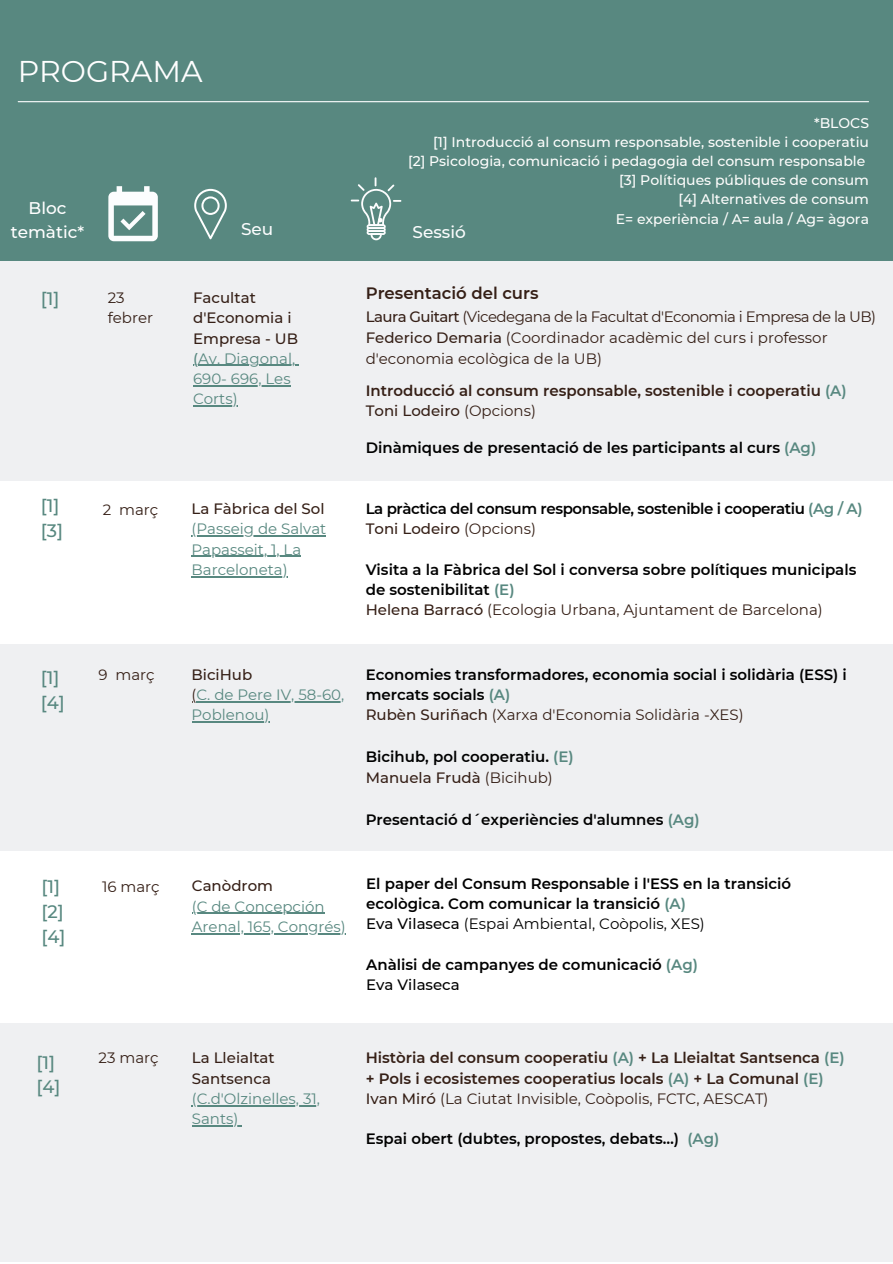
<style>
.page{position:relative;width:893px;height:1264px;background:#fff}
.page>*{position:absolute;margin:0;border:0;box-sizing:border-box;transform-origin:0 0}
.t1{font:30px "Montserrat";color:#fff}
.t2{font:500 18px/24.8px "Montserrat";color:#588880}
.t3{font:500 16.8px/23.5px "Montserrat";color:#fff;text-align:center}
.t4{font:500 16.8px "Montserrat";color:#fcfdfe}
.t5{font:600 16.5px "Montserrat";color:#351f16}
.t6{font:600 15px/20.2px "Montserrat";color:#000}
.t7{font:600 15px/20.2px "Montserrat";color:#351f16}
.t8{font:15px/21px "Montserrat";color:#351f16}
.t9{font:15px/20.2px "Montserrat";color:#588880}
.t10{font:500 15px/20.2px "Montserrat";color:#351f16}
.t11{font:600 15px/20.2px "Montserrat";letter-spacing:-.025em;color:#000}
.t12{font:500 13.95px/19px "Montserrat";color:#fefefd;text-align:right}
.s1{color:#588880}
.s2{font-weight:400;color:#588880}
.s3{font-weight:500}
.s4{font-weight:400}
.s5{font-weight:500;color:#351f16}
.s6{font-weight:400;color:#351f16}
.s7{color:#351f16}
</style>
<div class="page">
<div style="left:0;top:261px;width:892px;height:219px;background:#eff0f2"></div>
<div style="left:0;top:0;width:892px;height:261px;background:#588880"></div>
<div style="left:0;top:644px;width:892px;height:206px;background:#eff0f2"></div>
<svg style="left:108px;top:186px;width:50px;height:55px"></svg>
<svg style="left:194px;top:189px;width:33px;height:50px"></svg>
<hr style="left:198px;top:365px;width:97px;height:1px;background:#588880">
<hr style="left:193px;top:385px;width:97px;height:1px;background:#588880">
<hr style="left:193px;top:405px;width:45px;height:1px;background:#588880">
<hr style="left:191px;top:535px;width:135px;height:1px;background:#588880">
<hr style="left:191px;top:556px;width:110px;height:1px;background:#588880">
<hr style="left:191px;top:576px;width:97px;height:1px;background:#588880">
<hr style="left:196px;top:701px;width:148px;height:1px;background:#588880">
<hr style="left:191px;top:721px;width:78px;height:1px;background:#588880">
<hr style="left:192px;top:912px;width:132px;height:2px;background:#588880">
<hr style="left:192px;top:933px;width:154px;height:1px;background:#588880">
<div style="left:0;top:1023px;width:892px;height:238px;background:#eff0f2"></div>
<hr style="left:192px;top:1104px;width:128px;height:2px;background:#588880">
<hr style="left:192px;top:1125px;width:46px;height:1px;background:#588880">
<svg style="left:351px;top:177px;width:50px;height:63px"></svg>
<hr style="left:18px;top:101px;width:850px;height:1px;background:#fcfdfe">
<h1 class="t1" style="left:18px;top:53px;width:186px">PROGRAMA</h1>
<p class="t3" style="left:11px;top:196px;width:75px">Bloc temàtic*</p>
<p class="t12" style="left:408px;top:113px;width:462px">*BLOCS<br>[1] Introducció al consum responsable, sostenible i cooperatiu<br>[2] Psicologia, comunicació i pedagogia del consum responsable [3] Polítiques públiques de consum<br>[4] Alternatives de consum</p>
<p class="t4" style="left:241px;top:219px;width:34px">Seu</p>
<p class="t4" style="left:412px;top:221px;width:55px">Sessió</p>
<p class="t12" style="left:615px;top:209px;width:255px">E= experiència / A= aula / Ag= àgora</p>
<p class="t2" style="left:41px;top:286px;width:20px">[1]</p>
<p class="t8" style="left:108px;top:287px;width:47px;line-height:20.2px">23 febrer</p>
<p class="t5" style="left:365px;top:283px;width:174px">Presentació del curs</p>
<p class="t10" style="left:193px;top:287px;width:106px">Facultat d'Economia i<br>Empresa - UB <span class="s1">(</span><span class="s2">Av. Diagonal,<br>690- 696, Les<br>Corts)</span></p>
<p class="t8" style="left:365px;top:306px;width:512px"><span class="s3">Laura Guitart</span> (Vicedegana de la Facultat d'Economia i Empresa de la UB)<br><span class="s3">Federico Demaria</span> (Coordinador acadèmic del curs i professor d'economia ecològica de la UB)</p>
<p class="t7" style="left:365px;top:381px;width:482px">Introducció al consum responsable, sostenible i cooperatiu <span class="s1">(A)<br></span><span class="s3">Toni Lodeiro</span> <span class="s4">(Opcions)</span></p>
<p class="t6" style="left:365px;top:437px;width:452px">Dinàmiques de presentació de les participants al curs <span class="s1">(Ag)</span></p>
<p class="t2" style="left:41px;top:493px;width:24px">[1] [3]</p>
<p class="t8" style="left:103px;top:498px;width:57px">2 març</p>
<p class="t10" style="left:191px;top:498px;width:135px">La Fàbrica del Sol</p>
<p class="t9" style="left:191px;top:519px;width:136px">(Passeig de Salvat<br>Papasseit, 1, La<br>Barceloneta)</p>
<p class="t11" style="left:365px;top:498px;width:498px">La pràctica del consum responsable, sostenible i cooperatiu <span class="s1">(Ag / A)<br></span><span class="s5">Toni Lodeiro</span> <span class="s6">(Opcions)</span></p>
<p class="t6" style="left:365px;top:559px;width:492px">Visita a la Fàbrica del Sol i conversa sobre polítiques municipals de sostenibilitat <span class="s1">(E)<br></span><span class="s5">Helena Barracó</span> <span class="s6">(Ecologia Urbana, Ajuntament de Barcelona)</span></p>
<p class="t2" style="left:41px;top:665px;width:26px">[1] [4]</p>
<p class="t9" style="left:191px;top:664px;width:154px"><span class="s5">BiciHub<br></span><span class="s7">(</span>C. de Pere IV, 58-60,<br>Poblenou)</p>
<p class="t8" style="left:99px;top:664px;width:58px">9 març</p>
<p class="t6" style="left:365px;top:665px;width:482px">Economies transformadores, economia social i solidària (ESS) i mercats socials <span class="s1">(A)<br></span><span class="s5">Rubèn Suriñach</span> <span class="s6">(Xarxa d'Economia Solidària -XES)</span></p>
<p class="t6" style="left:365px;top:746px;width:209px;line-height:21px">Bicihub, pol cooperatiu. <span class="s1">(E)<br></span><span class="s5">Manuela Frudà</span> <span class="s6">(Bicihub)</span></p>
<p class="t6" style="left:365px;top:809px;width:335px">Presentació d´experiències d'alumnes <span class="s1">(Ag)</span></p>
<p class="t2" style="left:41px;top:874px;width:26px">[1] [2] [4]</p>
<p class="t8" style="left:102px;top:876px;width:59px">16 març</p>
<p class="t6" style="left:366px;top:873px;width:426px">El paper del Consum Responsable i l'ESS en la transició ecològica. Com comunicar la transició <span class="s1">(A)<br></span><span class="s3">Eva Vilaseca</span> <span class="s4">(Espai Ambiental, Coòpolis, XES)</span></p>
<p class="t6" style="left:366px;top:954px;width:333px">Anàlisi de campanyes de comunicació <span class="s1">(Ag)<br></span><span class="s3">Eva Vilaseca</span></p>
<p class="t10" style="left:192px;top:876px;width:83px">Canòdrom</p>
<p class="t9" style="left:192px;top:896px;width:155px">(C de Concepción<br>Arenal, 165, Congrés)</p>
<p class="t2" style="left:36px;top:1049px;width:26px">[1] [4]</p>
<p class="t8" style="left:99px;top:1047px;width:62px">23 març</p>
<p class="t7" style="left:365px;top:1047px;width:480px">Història del consum cooperatiu <span class="s1">(A)</span> + La Lleialtat Santsenca <span class="s1">(E) </span>+ Pols i ecosistemes cooperatius locals <span class="s1">(A)</span> + La Comunal <span class="s1">(E)<br></span><span class="s3">Ivan Miró</span> <span class="s4">(La Ciutat Invisible, Coòpolis, FCTC, AESCAT)</span></p>
<p class="t6" style="left:365px;top:1128px;width:355px">Espai obert (dubtes, propostes, debats…) <span class="s1">(Ag)</span></p>
<p class="t10" style="left:192px;top:1047px;width:84px">La Lleialtat<br>Santsenca</p>
<p class="t9" style="left:192px;top:1088px;width:130px">(C.d'Olzinelles, 31,<br>Sants)</p>
</div>
